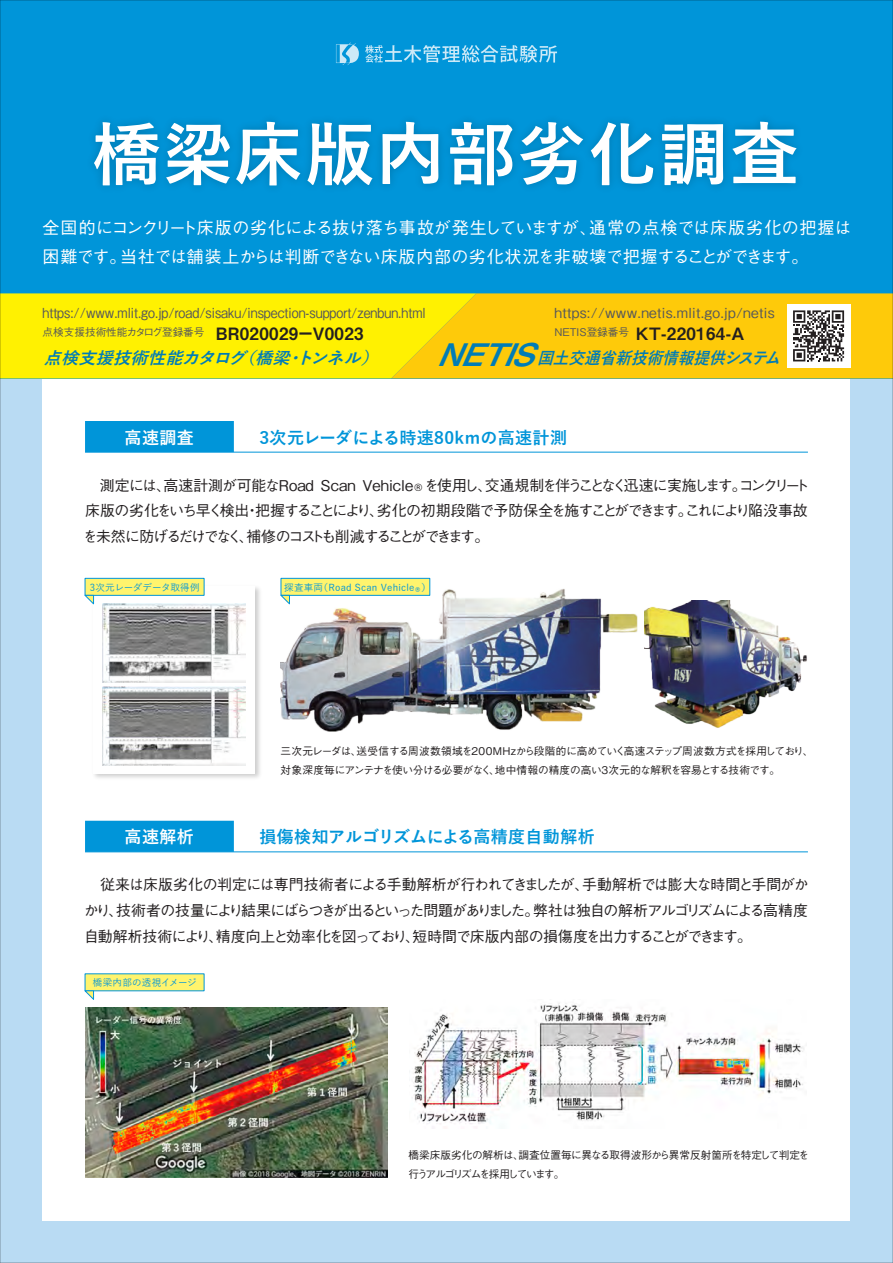
<style>
.page{position:relative;width:893px;height:1263px;background:#b9dbf3}
.page>*{position:absolute;margin:0;border:0;box-sizing:border-box;transform-origin:0 0}
.t1{font:700 69.15px "Yu Gothic";letter-spacing:.025em;color:#fff}
.t2{font:italic 31.05px "Midashi Go Pro MB31";color:#007cb6;scale:1.04 1}
.t3{font:500 16.95px/28.7px "Gothic BBB Pro";letter-spacing:-.015em;color:#fff}
.t4{font:700 16.95px "Yu Gothic";letter-spacing:.02em;color:#0095d9}
.t5{font:16.95px "Midashi Go Pro MB31";letter-spacing:.02em;color:#231f20}
.t6{font:700 16.95px "Yu Gothic";letter-spacing:.025em;color:#fff}
.t7{font:italic 700 16.5px "Yu Gothic";color:#007cb6;scale:1.04 1}
.t8{font:italic 700 16.5px "Yu Gothic";color:#007cb6;scale:.93 1}
.t9{font:500 14.85px/25.5px "Gothic BBB Pro";letter-spacing:-.115em;color:#231f20;text-align:justify}
.t10{font:500 13.8px "Gothic BBB Pro";color:#57585a;scale:.9 1}
.t11{font:500 13.8px "Gothic BBB Pro";letter-spacing:.02em;color:#57585a}
.t12{font:500 10.65px/19.4px "Gothic BBB Pro";letter-spacing:-.045em;color:#231f20}
.t13{font:500 10.65px "Gothic BBB Pro";color:#57585a}
.t14{font:500 9.6px "Yu Gothic";letter-spacing:.025em;color:#0095d9}
.s1{font-family:"Midashi Go Pro MB31";font-weight:400;font-size:16.95px;color:#231f20}
.s2{font-family:"Koz Go Pr 6 N";font-weight:400}
</style>
<div class="page">
<div style="left:43px;top:43px;width:807px;height:1177px;background:#fff"></div>
<div style="left:0;top:0;width:893px;height:378px;background:#0095d9"></div>
<img style="left:93px;top:587px;width:167px;height:191px">
<div style="left:94px;top:587px;width:161px;height:187px;background:#fff"></div>
<svg style="left:365px;top:45px;width:192px;height:18px"></svg>
<svg style="left:336px;top:43px;width:23px;height:22px"></svg>
<img style="left:281px;top:589px;width:357px;height:142px">
<img style="left:644px;top:600px;width:163px;height:128px">
<img style="left:85px;top:1008px;width:302px;height:170px">
<img style="left:413px;top:1003px;width:391px;height:125px">
<hr style="left:85px;top:452px;width:723px;height:1px;background:#0095d9">
<div style="left:85px;top:421px;width:149px;height:31px;background:#0095d9"></div>
<hr style="left:85px;top:852px;width:723px;height:1px;background:#0095d9">
<div style="left:85px;top:821px;width:149px;height:31px;background:#0095d9"></div>
<svg style="left:84px;top:973px;width:121px;height:27px"></svg>
<img style="left:103px;top:687px;width:143px;height:78px">
<img style="left:103px;top:604px;width:143px;height:78px">
<svg style="left:280px;top:578px;width:150px;height:26px"></svg>
<svg style="left:84px;top:578px;width:121px;height:26px"></svg>
<svg style="left:2px;top:293px;width:889px;height:85px;background:#f9db10"></svg>
<h1 class="t1" style="left:92px;top:116px;width:708px">橋梁床版内部劣化調査</h1>
<p class="t3" style="left:43px;top:211px;width:811px">全国的にコンクリート床版の劣化による抜け落ち事故が発生していますが、通常の点検では床版劣化の把握は困難です。当社では舗装上からは判断できない床版内部の劣化状況を非破壊で把握することができます。</p>
<p class="t10" style="left:43px;top:302px;width:427px">https://www.mlit.go.jp/road/sisaku/inspection-support/zenbun.html</p>
<p class="t7" style="left:44px;top:349px;width:330px">点検支援技術性能カタログ（橋梁・トンネル）</p>
<h2 class="t2" style="left:436px;top:329px;width:112px">NETIS</h2>
<p class="t11" style="left:555px;top:302px;width:222px">https://www.netis.mlit.go.jp/netis</p>
<p class="t13" style="left:43px;top:324px;width:323px">点検支援技術性能カタログ登録番号 <span class="s1">BR020029ーV0023</span></p>
<p class="t5" style="left:555px;top:320px;width:191px"><sup>NETIS登録番号</sup> KT-220164-A</p>
<p class="t8" style="left:537px;top:349px;width:270px">国土交通省新技術情報提供システム</p>
<p class="t6" style="left:125px;top:428px;width:71px">高速調査</p>
<p class="t4" style="left:259px;top:428px;width:309px">3次元レーダによる時速80kmの高速計測</p>
<p class="t9" style="left:83px;top:471px;width:728px;text-indent:17px">測定には、高速計測が可能なRoad Scan Vehicle<span class="s2">®</span>を使用し、交通規制を伴うことなく迅速に実施します。コンクリート床版の劣化をいち早く検出・把握することにより、劣化の初期段階で予防保全を施すことができます。これにより陥没事故を未然に防げるだけでなく、補修のコストも削減することができます。</p>
<p class="t14" style="left:90px;top:578px;width:111px">3次元レーダデータ取得例</p>
<p class="t14" style="left:284px;top:578px;width:148px">探査車両（Road Scan VehicleR）</p>
<p class="t12" style="left:281px;top:740px;width:534px">三次元レーダは、送受信する周波数領域を200MHzから段階的に高めていく高速ステップ周波数方式を採用しており、対象深度毎にアンテナを使い分ける必要がなく、地中情報の精度の高い3次元的な解釈を容易とする技術です。</p>
<p class="t6" style="left:125px;top:827px;width:71px">高速解析</p>
<p class="t4" style="left:259px;top:827px;width:337px">損傷検知アルゴリズムによる高精度自動解析</p>
<p class="t9" style="left:84px;top:870px;width:726px">　従来は床版劣化の判定には専門技術者による手動解析が行われてきましたが、手動解析では膨大な時間と手間がかかり、技術者の技量により結果にばらつきが出るといった問題がありました。弊社は独自の解析アルゴリズムによる高精度自動解析技術により、精度向上と効率化を図っており、短時間で床版内部の損傷度を出力することができます。</p>
<p class="t14" style="left:93px;top:974px;width:105px">橋梁内部の透視イメージ</p>
<p class="t12" style="left:408px;top:1144px;width:402px">橋梁床版劣化の解析は、調査位置毎に異なる取得波形から異常反射箇所を特定して判定を行うアルゴリズムを採用しています。</p>
</div>
